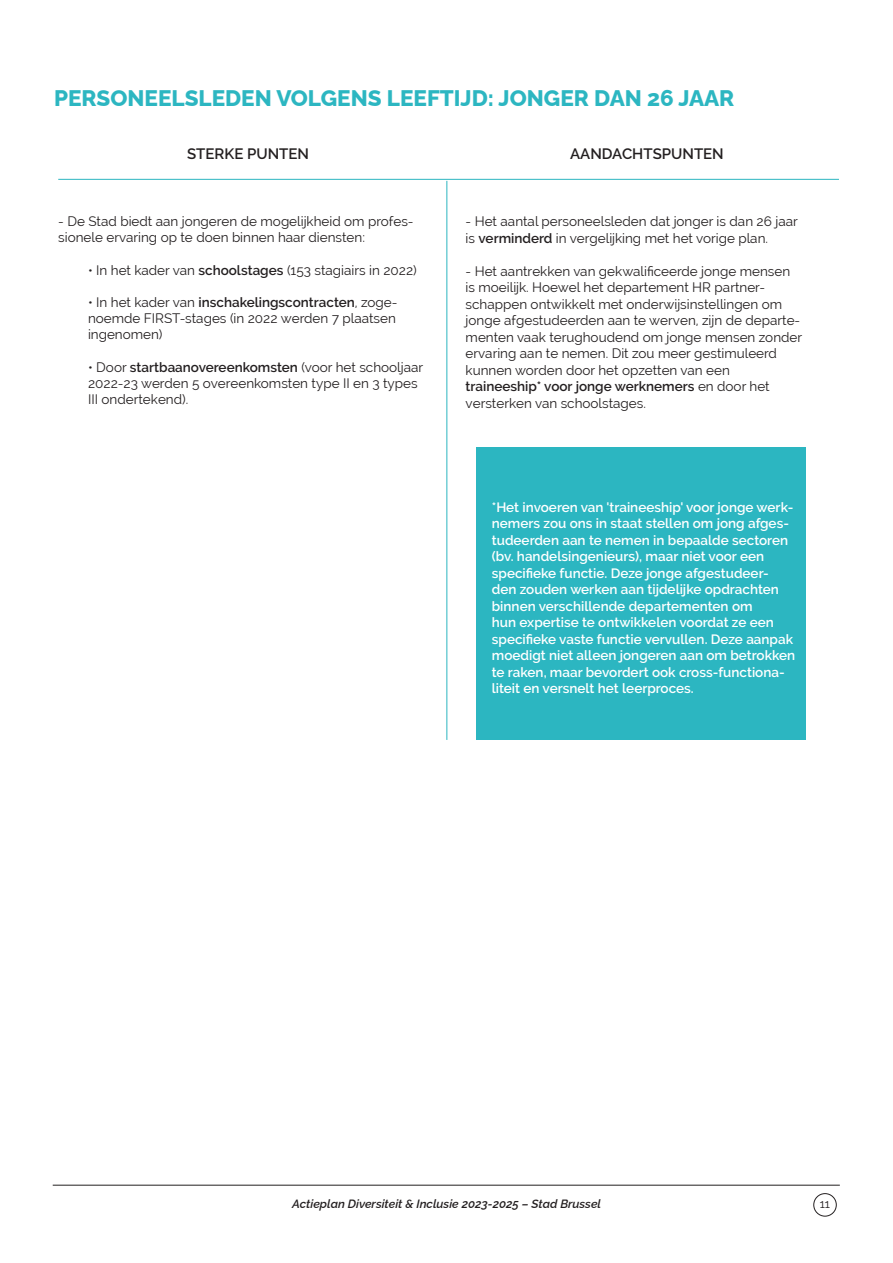
<style>
.page{position:relative;width:893px;height:1263px;background:#fff}
.page>*{position:absolute;margin:0;border:0;box-sizing:border-box;transform-origin:0 0}
.Big_tekst_vak{font:100 22.5px "Raleway";color:#2cb6c1}
.Big_tekst_vak-2{font:600 15px "Raleway";color:#231f20}
.Big_tekst_vak-3{font:600 13.5px/16.5px "Raleway";color:#fff}
.Body{font:13.5px/16.5px "Raleway";color:#231f20}
.Body_indent{font:13.5px/16.2px "Raleway";color:#231f20}
.t1{font:italic 100 12px "Raleway";color:#231f20}
.t2{font:12px "Raleway";color:#231f20}
.s1{font-weight:600}
</style>
<div class="page">
<hr style="left:58px;top:179px;width:781px;height:1px;background:#2cb6c1">
<hr style="left:446px;top:181px;width:1px;height:559px;background:#2cb6c1">
<div style="left:476px;top:448px;width:330px;height:292px;background:#2cb6c1"></div>
<div style="left:814px;top:1193px;width:22px;height:23px;border:1px solid #231f20;border-radius:50%"></div>
<hr style="left:53px;top:1185px;width:787px;height:1px;background:#231f20">
<p class="Big_tekst_vak" style="left:54px;top:80px;width:682px">PERSONEELSLEDEN VOLGENS LEEFTIJD: JONGER DAN 26 JAAR</p>
<p class="Big_tekst_vak-2" style="left:187px;top:145px;width:123px">STERKE PUNTEN</p>
<p class="Big_tekst_vak-2" style="left:570px;top:145px;width:155px">AANDACHTSPUNTEN</p>
<p class="Body_indent" style="left:58px;top:213px;width:357px">- De Stad biedt aan jongeren de mogelijkheid om profes&shy;sionele ervaring op te doen binnen haar diensten:</p>
<p class="Body_indent" style="left:88px;top:262px;width:330px">• In het kader van <span class="s1">schoolstages</span> (153 stagiairs in 2022)</p>
<p class="Body_indent" style="left:88px;top:294px;width:311px;text-align:justify">• In het kader van <span class="s1">inschakelingscontracten</span>, zoge&shy;noemde FIRST-stages (in 2022 werden 7 plaatsen ingenomen)</p>
<p class="Body_indent" style="left:88px;top:359px;width:337px">• Door <span class="s1">startbaanovereenkomsten</span> (voor het schooljaar<br>2022-23 werden 5 overeenkomsten type II en 3 types<br>III ondertekend).</p>
<p class="Body" style="left:466px;top:213px;width:334px">- Het aantal personeelsleden dat jonger is dan 26 jaar is <span class="s1">verminderd</span> in vergelijking met het vorige plan.</p>
<p class="Body" style="left:466px;top:263px;width:338px">- Het aantrekken van gekwalificeerde jonge mensen is moeilijk. Hoewel het departement HR partner&shy;schappen ontwikkelt met onderwijsinstellingen om jonge afgestudeerden aan te werven, zijn de departe&shy;menten vaak terughoudend om jonge mensen zonder ervaring aan te nemen. Dit zou meer gestimuleerd kunnen worden door het opzetten van een</p>
<p class="Body" style="left:466px;top:378px;width:306px"><span class="s1">traineeship* voor jonge werknemers</span> en door het versterken van schoolstages.</p>
<p class="Big_tekst_vak-3" style="left:492px;top:499px;width:305px">*Het invoeren van 'traineeship' voor jonge werk&shy;nemers zou ons in staat stellen om jong afges&shy;tudeerden aan te nemen in bepaalde sectoren (bv. handelsingenieurs), maar niet voor een specifieke functie. Deze jonge afgestudeer&shy;den zouden werken aan tijdelijke opdrachten binnen verschillende departementen om<br>hun expertise te ontwikkelen voordat ze een specifieke vaste functie vervullen. Deze aanpak moedigt niet alleen jongeren aan om betrokken te raken, maar bevordert ook cross-functiona&shy;liteit en versnelt het leerproces.</p>
<p class="t1" style="left:292px;top:1194px;width:310px">Actieplan Diversiteit &amp; Inclusie 2023-2025 – Stad Brussel</p>
<p class="t2" style="left:820px;top:1197px;width:12px">11</p>
</div>
